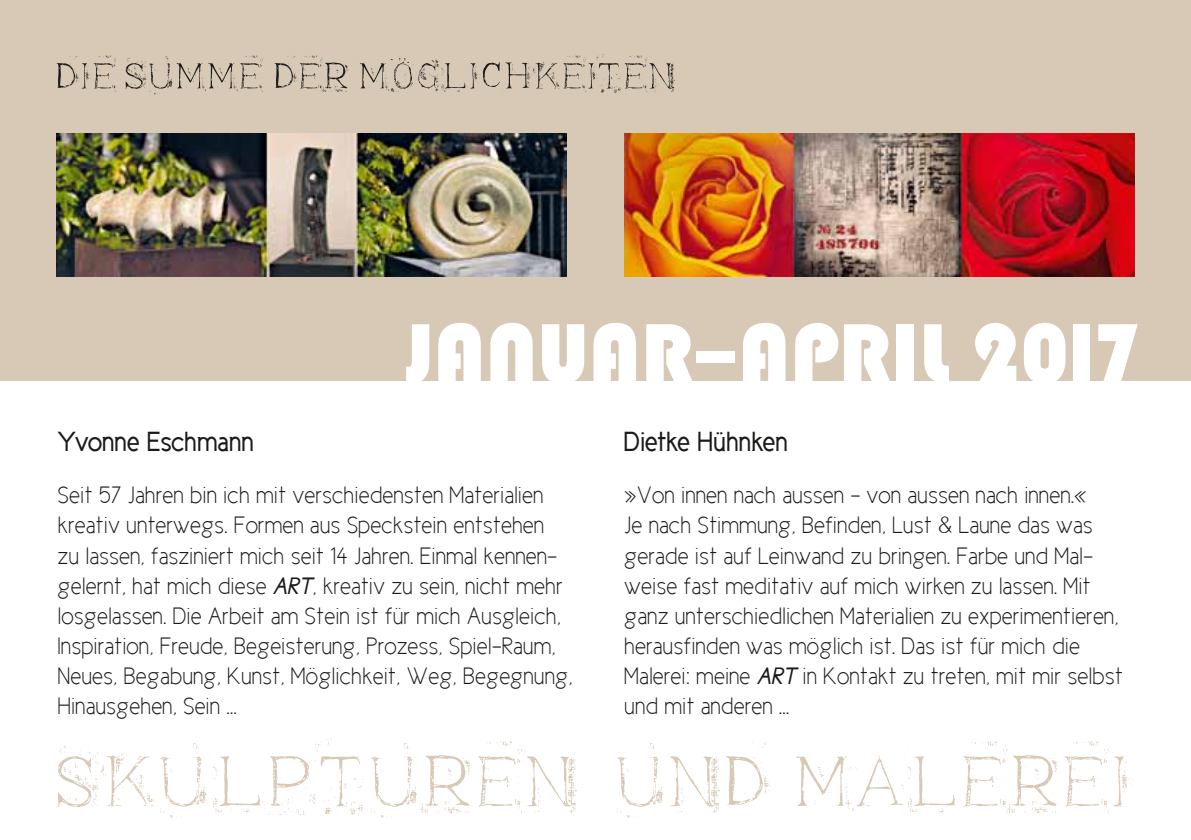
<style>
.page{position:relative;width:1191px;height:840px;background:#fff}
.page>*{position:absolute;margin:0;border:0;box-sizing:border-box;transform-origin:0 0}
.t1{font:87.6px "Bauhaus 93";letter-spacing:-.005em;color:#fff}
.t2{font:59px "Appendix 3";letter-spacing:.015em;color:#d8c9b6}
.t3{font:28px "Cicle Gordita";color:#1a1a18}
.t4{font:24px/30px "Cicle Fina";color:#1a1a18}
.s1{font-family:"Cicle Gordita";font-style:italic}
</style>
<div class="page">
<div style="left:0;top:0;width:1191px;height:380px;background:#d8c9b6"></div>
<img style="left:624px;top:133px;width:510px;height:143px">
<img style="left:57px;top:133px;width:509px;height:143px">
<svg style="left:57px;top:55px;width:206px;height:40px"></svg>
<svg style="left:275px;top:54px;width:400px;height:40px"></svg>
<h1 class="t1" style="left:407px;top:304px;width:737px">JANUAR–APRIL 2017</h1>
<p class="t3" style="left:58px;top:426px;width:198px">Yvonne Eschmann</p>
<p class="t4" style="left:58px;top:480px;width:516px">Seit 57 Jahren bin ich mit verschiedensten Materialien kreativ unterwegs. Formen aus Speckstein entstehen<br>zu lassen, fasziniert mich seit 14 Jahren. Einmal kennen&shy;gelernt, hat mich diese <span class="s1">ART</span>, kreativ zu sein, nicht mehr losgelassen. Die Arbeit am Stein ist für mich Ausgleich, Inspiration, Freude, Begeisterung, Prozess, Spiel-Raum, Neues, Begabung, Kunst, Möglichkeit, Weg, Begegnung, Hinausgehen, Sein …</p>
<p class="t3" style="left:624px;top:426px;width:165px">Dietke Hühnken</p>
<p class="t4" style="left:624px;top:480px;width:500px">»Von innen nach aussen – von aussen nach innen.«<br>Je nach Stimmung, Befinden, Lust &amp; Laune das was gerade ist auf Leinwand zu bringen. Farbe und Mal&shy;weise fast meditativ auf mich wirken zu lassen. Mit ganz unterschiedlichen Materialien zu experimentieren, herausfinden was möglich ist. Das ist für mich die Malerei: meine <span class="s1">ART</span> in Kontakt zu treten, mit mir selbst und mit anderen …</p>
<h2 class="t2" style="left:52px;top:737px;width:1079px">SKULPTUREN ]&amp;UND MALEREI</h2>
</div>
